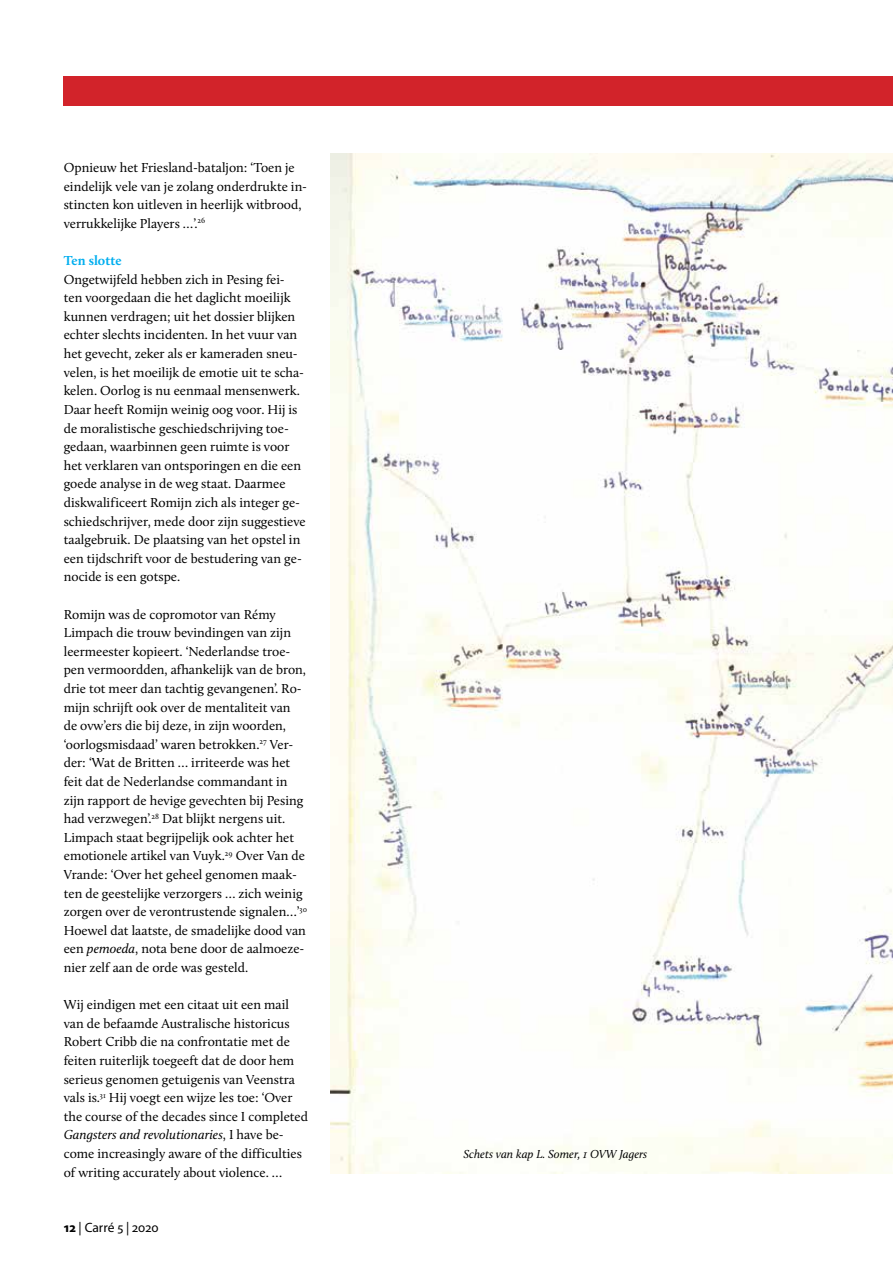
<style>
.page{position:relative;width:893px;height:1263px;background:#fff}
.page>*{position:absolute;margin:0;border:0;box-sizing:border-box;transform-origin:0 0}
.t1{font:13.5px/18.6px "Calluna";color:#000}
.t2{font:13.5px "Myriad Pro";color:#000}
.t3{font:700 13.5px "Calluna";color:#00aeef}
.t4{font:italic 12px "Calluna";color:#000}
.s1{font-style:italic}
.s2{font-weight:700}
</style>
<div class="page">
<div style="left:64px;top:76px;width:829px;height:30px;background:#d2232a"></div>
<img style="left:330px;top:153px;width:563px;height:1021px">
<p class="t1" style="left:64px;top:158px;width:245px">Opnieuw het Friesland-bataljon: ‘Toen je eindelijk vele van je zolang onderdrukte in&shy;stincten kon uitleven in heerlijk witbrood, verrukkelijke Players …’.<sup>26</sup></p>
<p class="t3" style="left:64px;top:252px;width:59px">Ten slotte</p>
<p class="t1" style="left:64px;top:270px;width:244px">Ongetwijfeld hebben zich in Pesing fei&shy;ten voorgedaan die het daglicht moeilijk kunnen verdragen; uit het dossier blijken echter slechts incidenten. In het vuur van het gevecht, zeker als er kameraden sneu&shy;velen, is het moeilijk de emotie uit te scha&shy;kelen. Oorlog is nu eenmaal mensenwerk.<br>Daar heeft Romijn weinig oog voor. Hij is de moralistische geschiedschrijving toe&shy;gedaan, waarbinnen geen ruimte is voor het verklaren van ontsporingen en die een goede analyse in de weg staat. Daarmee diskwalificeert Romijn zich als integer ge&shy;schiedschrijver, mede door zijn suggestieve taalgebruik. De plaatsing van het opstel in een tijdschrift voor de bestudering van ge&shy;nocide is een gotspe.</p>
<p class="t1" style="left:64px;top:605px;width:245px">Romijn was de copromotor van Rémy Limpach die trouw bevindingen van zijn leermeester kopieert. ‘Nederlandse troe&shy;pen vermoordden, afhankelijk van de bron, drie tot meer dan tachtig gevangenen’. Ro&shy;mijn schrijft ook over de mentaliteit van de ovw’ers die bij deze, in zijn woorden, ‘oorlogsmisdaad’ waren betrokken.<sup>27</sup> Ver&shy;der: ‘Wat de Britten … irriteerde was het feit dat de Nederlandse commandant in zijn rapport de hevige gevechten bij Pesing had verzwegen’.<sup>28</sup> Dat blijkt nergens uit.<br>Limpach staat begrijpelijk ook achter het emotionele artikel van Vuyk.<sup>29</sup> Over Van de Vrande: ‘Over het geheel genomen maak&shy;ten de geestelijke verzorgers … zich weinig zorgen over de verontrustende signalen…’<sup>30<br></sup>Hoewel dat laatste, de smadelijke dood van een <span class="s1">pemoeda</span>, nota bene door de aalmoeze&shy;nier zelf aan de orde was gesteld.</p>
<p class="t1" style="left:64px;top:995px;width:246px">Wij eindigen met een citaat uit een mail van de befaamde Australische historicus Robert Cribb die na confrontatie met de feiten ruiterlijk toegeeft dat de door hem serieus genomen getuigenis van Veenstra vals is.<sup>31</sup> Hij voegt een wijze les toe: ‘Over the course of the decades since I completed <span class="s1">Gangsters and revolutionaries</span>, I have be&shy;come increasingly aware of the difficulties of writing accurately about violence. …</p>
<p class="t2" style="left:64px;top:1220px;width:96px"><span class="s2">12</span> | Carré 5 | 2020</p>
<p class="t4" style="left:463px;top:1147px;width:185px">Schets van kap L. Somer, 1 OVW Jagers</p>
</div>
